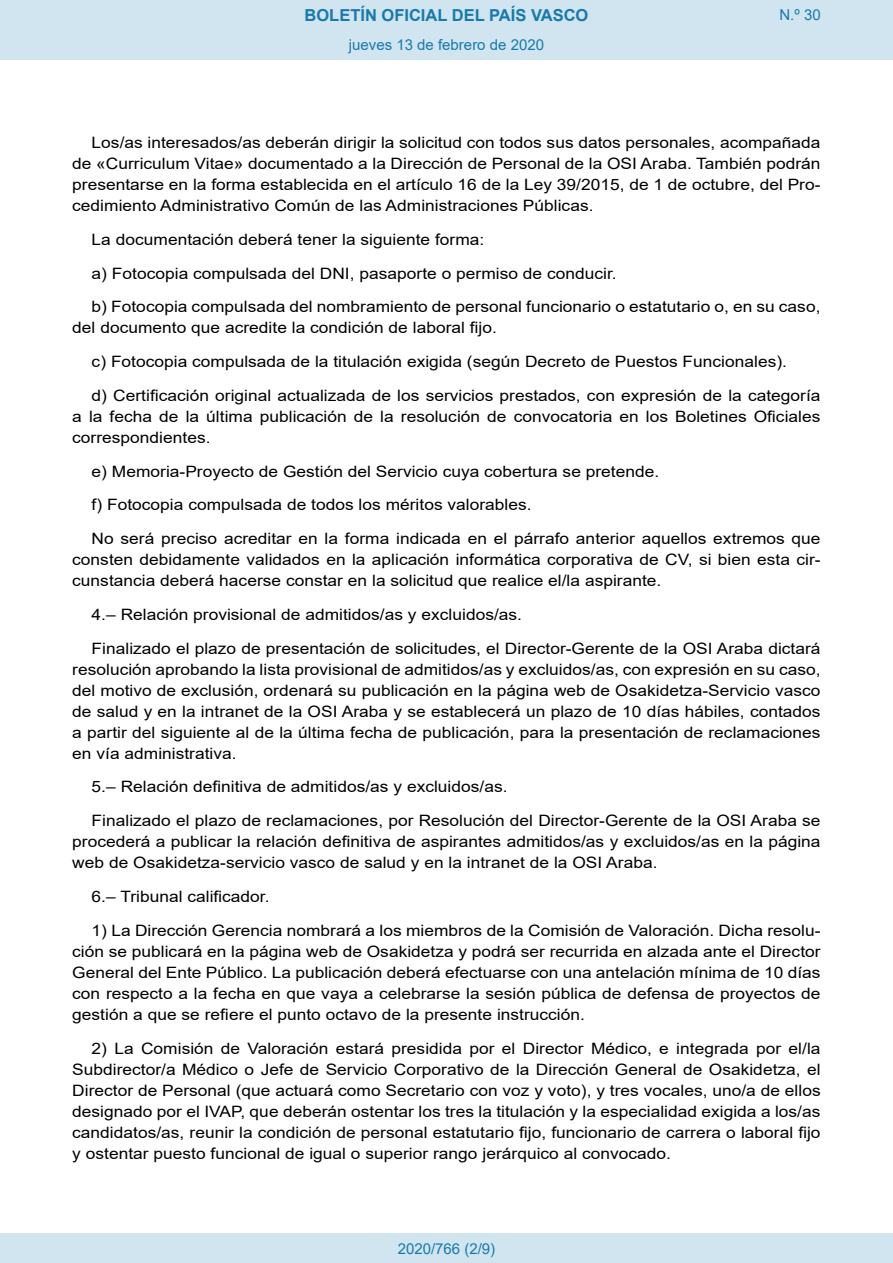
<style>
.page{position:relative;width:893px;height:1263px;background:#fff}
.page>*{position:absolute;margin:0;border:0;box-sizing:border-box;transform-origin:0 0}
.t1{font:700 16.5px "Arial";color:#1879ad}
.BOPVDetalle{font:15.6px/21px "Arial";color:#000;text-align:justify;scale:1.11 1}
.Paginacion_Centro{font:15px "Arial";color:#1879ad}
</style>
<div class="page">
<div style="left:0;top:0;width:893px;height:60px;background:#d0e5f0"></div>
<div style="left:0;top:1233px;width:893px;height:30px;background:#d0e5f0"></div>
<p class="t1" style="left:305px;top:3px;width:285px">BOLETÍN OFICIAL DEL PAÍS VASCO</p>
<p class="Paginacion_Centro" style="left:349px;top:35px;width:197px">jueves 13 de febrero de 2020</p>
<p class="Paginacion_Centro" style="left:779px;top:5px;width:43px">N.º 30</p>
<p class="BOPVDetalle" style="left:72px;top:132px;width:676px;text-indent:19px">Los/as interesados/as deberán dirigir la solicitud con todos sus datos personales, acompañada de «Curriculum Vitae» documentado a la Dirección de Personal de la OSI Araba. También podrán presentarse en la forma establecida en el artículo 16 de la Ley 39/2015, de 1 de octubre, del Pro&shy;cedimiento Administrativo Común de las Administraciones Públicas.</p>
<p class="BOPVDetalle" style="left:92px;top:229px;width:355px">La documentación deberá tener la siguiente forma:</p>
<p class="BOPVDetalle" style="left:92px;top:263px;width:475px">a) Fotocopia compulsada del DNI, pasaporte o permiso de conducir.</p>
<p class="BOPVDetalle" style="left:72px;top:296px;width:675px;text-indent:19px">b) Fotocopia compulsada del nombramiento de personal funcionario o estatutario o, en su caso, del documento que acredite la condición de laboral fijo.</p>
<p class="BOPVDetalle" style="left:92px;top:351px;width:628px">c) Fotocopia compulsada de la titulación exigida (según Decreto de Puestos Funcionales).</p>
<p class="BOPVDetalle" style="left:72px;top:385px;width:676px;text-indent:19px">d) Certificación original actualizada de los servicios prestados, con expresión de la categoría a la fecha de la última publicación de la resolución de convocatoria en los Boletines Oficiales correspondientes.</p>
<p class="BOPVDetalle" style="left:92px;top:461px;width:513px">e) Memoria-Proyecto de Gestión del Servicio cuya cobertura se pretende.</p>
<p class="BOPVDetalle" style="left:92px;top:494px;width:398px">f) Fotocopia compulsada de todos los méritos valorables.</p>
<p class="BOPVDetalle" style="left:72px;top:528px;width:676px;text-indent:19px">No será preciso acreditar en la forma indicada en el párrafo anterior aquellos extremos que consten debidamente validados en la aplicación informática corporativa de CV, si bien esta cir&shy;cunstancia deberá hacerse constar en la solicitud que realice el/la aspirante.</p>
<p class="BOPVDetalle" style="left:92px;top:604px;width:389px">4.– Relación provisional de admitidos/as y excluidos/as.</p>
<p class="BOPVDetalle" style="left:72px;top:638px;width:676px;text-indent:19px">Finalizado el plazo de presentación de solicitudes, el Director-Gerente de la OSI Araba dictará resolución aprobando la lista provisional de admitidos/as y excluidos/as, con expresión en su caso, del motivo de exclusión, ordenará su publicación en la página web de Osakidetza-Servicio vasco de salud y en la intranet de la OSI Araba y se establecerá un plazo de 10 días hábiles, contados a partir del siguiente al de la última fecha de publicación, para la presentación de reclamaciones en vía administrativa.</p>
<p class="BOPVDetalle" style="left:92px;top:776px;width:376px">5.– Relación definitiva de admitidos/as y excluidos/as.</p>
<p class="BOPVDetalle" style="left:72px;top:810px;width:676px;text-indent:19px">Finalizado el plazo de reclamaciones, por Resolución del Director-Gerente de la OSI Araba se procederá a publicar la relación definitiva de aspirantes admitidos/as y excluidos/as en la página web de Osakidetza-servicio vasco de salud y en la intranet de la OSI Araba.</p>
<p class="BOPVDetalle" style="left:92px;top:886px;width:162px">6.– Tribunal calificador.</p>
<p class="BOPVDetalle" style="left:72px;top:920px;width:676px;text-indent:19px">1) La Dirección Gerencia nombrará a los miembros de la Comisión de Valoración. Dicha resolu&shy;ción se publicará en la página web de Osakidetza y podrá ser recurrida en alzada ante el Director General del Ente Público. La publicación deberá efectuarse con una antelación mínima de 10 días con respecto a la fecha en que vaya a celebrarse la sesión pública de defensa de proyectos de gestión a que se refiere el punto octavo de la presente instrucción.</p>
<p class="BOPVDetalle" style="left:72px;top:1037px;width:676px;text-indent:19px">2) La Comisión de Valoración estará presidida por el Director Médico, e integrada por el/la Subdirector/a Médico o Jefe de Servicio Corporativo de la Dirección General de Osakidetza, el Director de Personal (que actuará como Secretario con voz y voto), y tres vocales, uno/a de ellos designado por el IVAP, que deberán ostentar los tres la titulación y la especialidad exigida a los/as candidatos/as, reunir la condición de personal estatutario fijo, funcionario de carrera o laboral fijo y ostentar puesto funcional de igual o superior rango jerárquico al convocado.</p>
<p class="Paginacion_Centro" style="left:398px;top:1238px;width:99px">2020/766 (2/9)</p>
</div>
